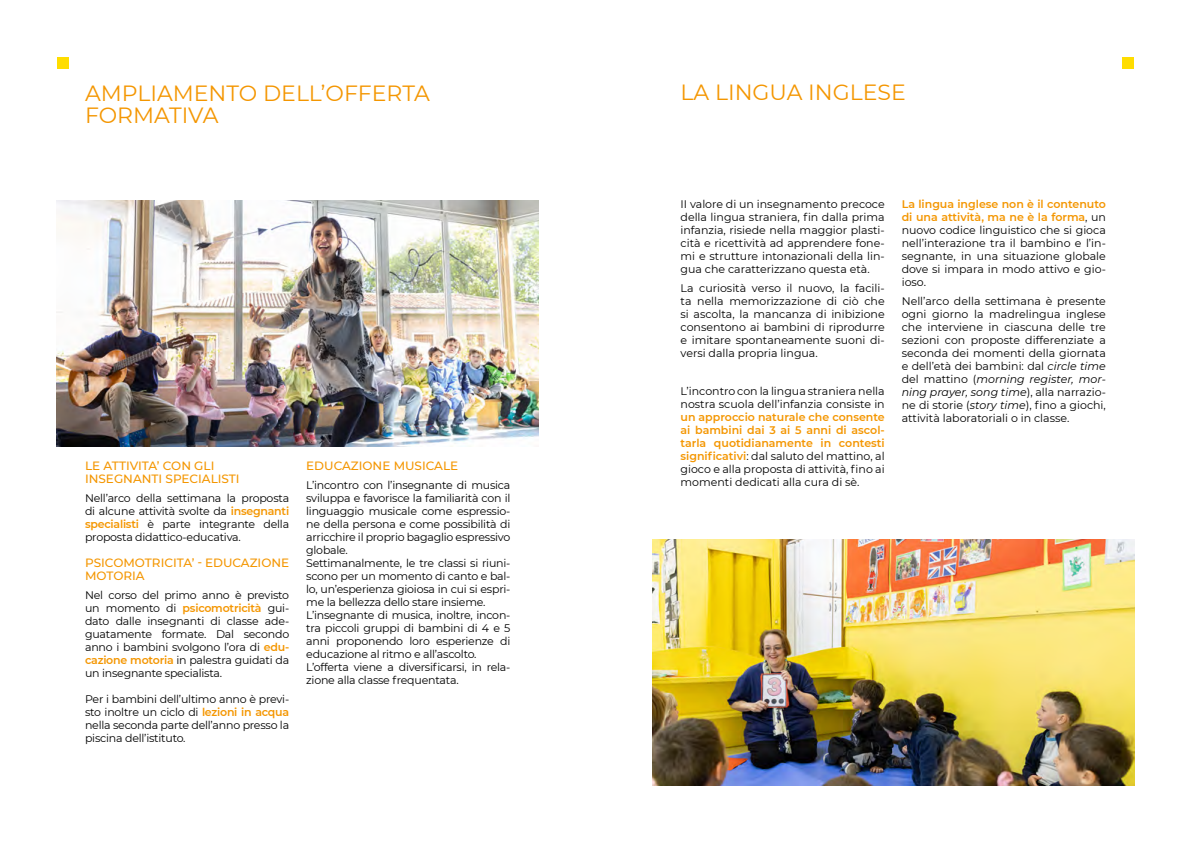
<style>
.page{position:relative;width:1191px;height:842px;background:#fff}
.page>*{position:absolute;margin:0;border:0;box-sizing:border-box;transform-origin:0 0}
.t1{font:22px/22px "Montserrat";color:#f49600}
.t2{font:500 12px/13px "Montserrat";color:#f49600}
.t3{font:11px/13px "Montserrat";letter-spacing:-.02em;color:#000;text-align:justify}
.t4{font:600 11px/13px "Montserrat";color:#f49600;text-align:justify}
.t5{font:11px/13px "Montserrat";color:#000}
.s1{font-weight:600;color:#f49600}
.s2{font-weight:400;color:#000}
.s3{font-style:italic}
</style>
<div class="page">
<div style="left:57px;top:57px;width:12px;height:12px;background:#fd0"></div>
<img style="left:57px;top:201px;width:482px;height:245px">
<img style="left:652px;top:539px;width:482px;height:246px">
<div style="left:1122px;top:57px;width:12px;height:12px;background:#fd0"></div>
<h1 class="t1" style="left:85px;top:81px;width:346px">AMPLIAMENTO DELL’OFFERTA<br>FORMATIVA</h1>
<p class="t2" style="left:85px;top:458px;width:156px">LE ATTIVITA’ CON GLI<br>INSEGNANTI SPECIALISTI</p>
<p class="t3" style="left:85px;top:491px;width:206px">Nell’arco della settimana la proposta di alcune attività svolte da <span class="s1">insegnanti specialisti</span> è parte integrante della proposta didattico-educativa.</p>
<p class="t2" style="left:85px;top:555px;width:206px">PSICOMOTRICITA’ - EDUCAZIONE<br>MOTORIA</p>
<p class="t3" style="left:85px;top:588px;width:206px;text-align:left">Nel corso del primo anno è previsto un momento di <span class="s1">psicomotricità</span> gui&shy;dato dalle insegnanti di classe ade&shy;guatamente formate. Dal secondo anno i bambini svolgono l’ora di <span class="s1">edu&shy;cazione motoria</span> in palestra guidati da un insegnante specialista.</p>
<p class="t3" style="left:85px;top:692px;width:206px">Per i bambini dell’ultimo anno è previ&shy;sto inoltre un ciclo di <span class="s1">lezioni in acqua </span>nella seconda parte dell’anno presso la piscina dell’istituto.</p>
<p class="t2" style="left:306px;top:458px;width:153px">EDUCAZIONE MUSICALE</p>
<p class="t3" style="left:306px;top:478px;width:206px;text-align:left">L’incontro con l’insegnante di musica sviluppa e favorisce la familiarità con il linguaggio musicale come espressio&shy;ne della persona e come possibilità di arricchire il proprio bagaglio espressivo globale.<br>Settimanalmente, le tre classi si riuni&shy;scono per un momento di canto e bal&shy;lo, un’esperienza gioiosa in cui si espri&shy;me la bellezza dello stare insieme.<br>L’insegnante di musica, inoltre, incon&shy;tra piccoli gruppi di bambini di 4 e 5 anni proponendo loro esperienze di educazione al ritmo e all’ascolto.<br>L’offerta viene a diversificarsi, in rela&shy;zione alla classe frequentata.</p>
<h1 class="t1" style="left:680px;top:81px;width:227px">LA LINGUA INGLESE</h1>
<p class="t3" style="left:680px;top:197px;width:206px">II valore di un insegnamento precoce della lingua straniera, fin dalla prima infanzia, risiede nella maggior plasti&shy;cità e ricettività ad apprendere fone&shy;mi e strutture intonazionali della lin&shy;gua che caratterizzano questa età.</p>
<p class="t3" style="left:680px;top:281px;width:206px">La curiosità verso il nuovo, la facili&shy;ta nella memorizzazione di ciò che si ascolta, la mancanza di inibizione consentono ai bambini di riprodurre e imitare spontaneamente suoni di&shy;versi dalla propria lingua.</p>
<p class="t5" style="left:680px;top:384px;width:206px">L’incontro con la lingua straniera nella nostra scuola dell’infanzia consiste in</p>
<p class="t4" style="left:680px;top:410px;width:206px">un approccio naturale che consente ai bambini dai 3 ai 5 anni di ascol&shy;tarla quotidianamente in contesti significativi<span class="s2">: dal saluto del mattino, al gioco e alla proposta di attività, fino ai momenti dedicati alla cura di sè.</span></p>
<p class="t3" style="left:901px;top:197px;width:206px"><span class="s1">La lingua inglese non è il contenuto di una attività, ma ne è la forma</span>, un nuovo codice linguistico che si gioca nell’interazione tra il bambino e l’in&shy;segnante, in una situazione globale dove si impara in modo attivo e gio&shy;ioso.</p>
<p class="t3" style="left:901px;top:294px;width:206px">Nell’arco della settimana è presente ogni giorno la madrelingua inglese che interviene in ciascuna delle tre sezioni con proposte differenziate a seconda dei momenti della giornata e dell’età dei bambini: dal <span class="s3">circle time </span>del mattino (<span class="s3">morning register, mor&shy;ning prayer, song time</span>), alla narrazio&shy;ne di storie (<span class="s3">story time</span>), fino a giochi, attività laboratoriali o in classe.</p>
</div>
